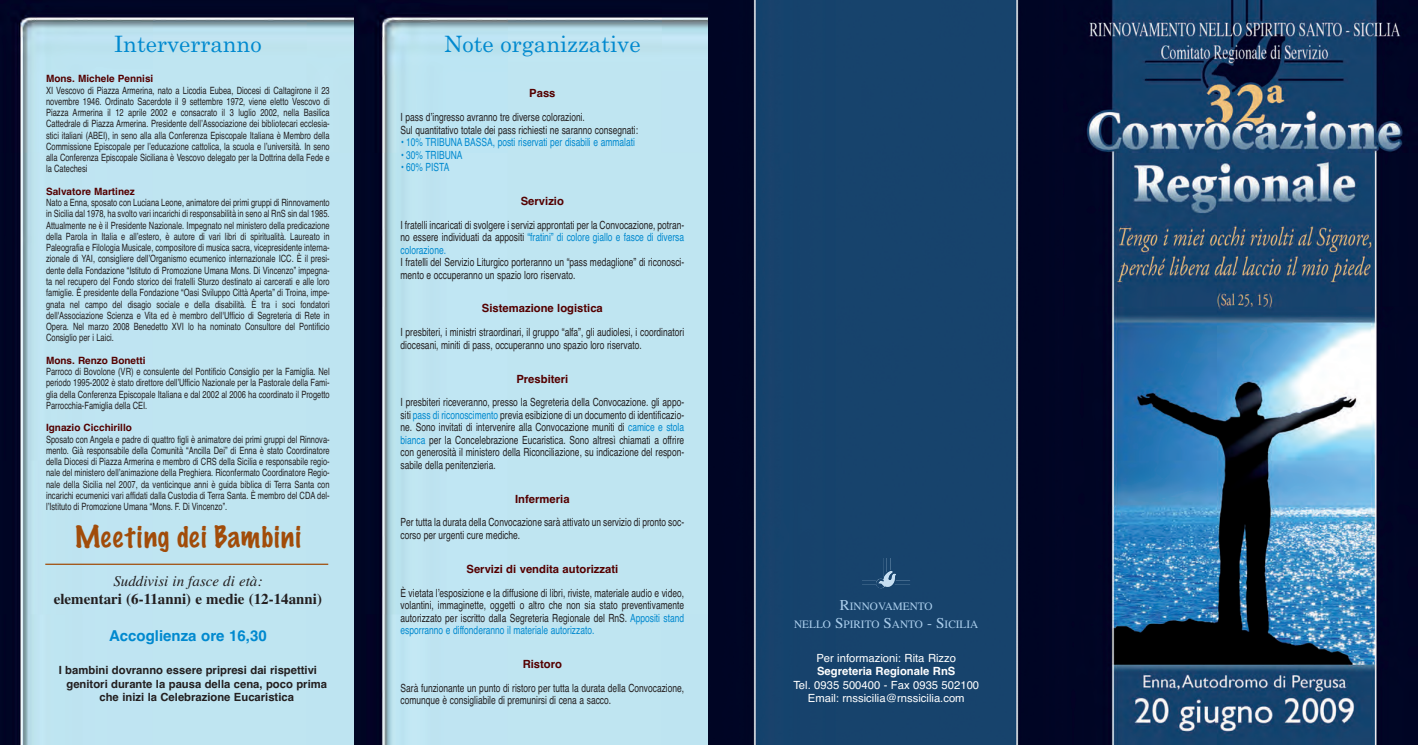
<style>
.page{position:relative;width:1418px;height:745px;background:#fff}
.page>*{position:absolute;margin:0;border:0;box-sizing:border-box;transform-origin:0 0}
.t1{font:100 27.5px "Marker Felt";letter-spacing:.045em;color:#a14c0a}
.t2{font:22.5px "Century Schoolbook";color:#0089cf}
.t3{font:700 15px "Times";color:#231f20}
.t4{font:italic 15px "Times";color:#231f20}
.t5{font:700 15px "Helvetica";color:#0089cf}
.t6{font:11.25px/12.5px "Helvetica";color:#231f20;scale:.75 1}
.t7{font:700 11.25px "Helvetica";color:#231f20}
.t8{font:700 11.25px "Helvetica";color:#540000}
.t9{font:11.25px/13.5px "Helvetica";color:#fff;text-align:center}
.t10{font:11.25px "Helvetica";color:#0089cf;scale:.75 1}
.t11{font:11.25px/18px "Times";color:#accfed;text-align:center}
.t12{font:700 11.25px "Helvetica";color:#fff}
.t13{font:10px/11.2px "Helvetica";color:#231f20;text-align:justify;scale:.75 1}
.t14{font:700 10px "Helvetica";color:#540000}
.s1{color:#0089cf}
.s2{font-size:15px}
</style>
<div class="page">
<img style="left:0;top:0;width:354px;height:744px">
<svg style="left:354px;top:0;width:355px;height:744px;background:#aacbda"></svg>
<svg style="left:709px;top:0;width:354px;height:744px;background:#12345a"></svg>
<img style="left:1063px;top:0;width:354px;height:744px">
<img style="left:862px;top:557px;width:48px;height:31px">
<hr style="left:45px;top:563px;width:283px;height:1px;background:#a14c0a">
<h2 class="t2" style="left:114px;top:31px;width:149px">Interverranno</h2>
<p class="t14" style="left:46px;top:73px;width:109px">Mons. Michele Pennisi</p>
<p class="t13" style="left:46px;top:84px;width:380px">XI Vescovo di Piazza Armerina, nato a Licodia Eubea, Diocesi di Caltagirone il 23 novembre 1946. Ordinato Sacerdote il 9 settembre 1972, viene eletto Vescovo di Piazza Armerina il 12 aprile 2002 e consacrato il 3 luglio 2002, nella Basilica Cattedrale di Piazza Armerina. Presidente dell’Associazione dei bibliotecari ecclesia&shy;stici italiani (ABEI), in seno alla alla Conferenza Episcopale Italiana è Membro della Commissione Episcopale per l’educazione cattolica, la scuola e l’università. In seno alla Conferenza Episcopale Siciliana è Vescovo delegato per la Dottrina della Fede e la Catechesi</p>
<p class="t14" style="left:46px;top:185px;width:90px">Salvatore Martinez</p>
<p class="t13" style="left:46px;top:197px;width:380px">Nato a Enna, sposato con Luciana Leone, animatore dei primi gruppi di Rinnovamento in Sicilia dal 1978, ha svolto vari incarichi di responsabilità in seno al RnS sin dal 1985.<br>Attualmente ne è il Presidente Nazionale. Impegnato nel ministero della predicazione della Parola in Italia e all’estero, è autore di vari libri di spiritualità. Laureato in Paleografia e Filologia Musicale, compositore di musica sacra, vicepresidente interna&shy;zionale di YAI, consigliere dell’Organismo ecumenico internazionale ICC. È il presi&shy;dente della Fondazione “Istituto di Promozione Umana Mons. Di Vincenzo” impegna&shy;ta nel recupero del Fondo storico dei fratelli Sturzo destinato ai carcerati e alle loro famiglie. È presidente della Fondazione “Oasi Sviluppo Città Aperta” di Troina, impe&shy;gnata nel campo del disagio sociale e della disabilità. È tra i soci fondatori dell'Associazione Scienza e Vita ed è membro dell'Ufficio di Segreteria di Rete in Opera. Nel marzo 2008 Benedetto XVI lo ha nominato Consultore del Pontificio Consiglio per i Laici.</p>
<p class="t14" style="left:46px;top:354px;width:101px">Mons. Renzo Bonetti</p>
<p class="t13" style="left:46px;top:366px;width:380px">Parroco di Bovolone (VR) e consulente del Pontificio Consiglio per la Famiglia. Nel periodo 1995-2002 è stato direttore dell’Ufficio Nazionale per la Pastorale della Fami&shy;glia della Conferenza Episcopale Italiana e dal 2002 al 2006 ha coordinato il Progetto Parrocchia-Famiglia della CEI.</p>
<p class="t14" style="left:46px;top:422px;width:87px">Ignazio Cicchirillo</p>
<p class="t13" style="left:46px;top:433px;width:380px">Sposato con Angela e padre di quattro figli è animatore dei primi gruppi del Rinnova&shy;mento. Già responsabile della Comunità “Ancilla Dei” di Enna è stato Coordinatore della Diocesi di Piazza Armerina e membro di CRS della Sicilia e responsabile regio&shy;nale del ministero dell’animazione della Preghiera. Riconfermato Coordinatore Regio&shy;nale della Sicilia nel 2007, da venticinque anni è guida biblica di Terra Santa con incarichi ecumenici vari affidati dalla Custodia di Terra Santa. È membro del CDA del&shy;l’Istituto di Promozione Umana “Mons. F. Di Vincenzo”.</p>
<h1 class="t1" style="left:75px;top:522px;width:228px">Meeting dei Bambini</h1>
<h3 class="t4" style="left:113px;top:571px;width:150px">Suddivisi in fasce di età:</h3>
<h3 class="t3" style="left:54px;top:589px;width:270px">elementari (6-11anni) e medie (12-14anni)</h3>
<h3 class="t5" style="left:109px;top:626px;width:159px">Accoglienza ore 16,30</h3>
<p class="t7" style="left:59px;top:663px;width:260px">I bambini dovranno essere pripresi dai rispettivi</p>
<p class="t7" style="left:66px;top:676px;width:262px">genitori durante la pausa della cena, poco prima</p>
<p class="t7" style="left:99px;top:690px;width:196px">che inizi la Celebrazione Eucaristica</p>
<h2 class="t2" style="left:444px;top:31px;width:198px">Note organizzative</h2>
<p class="t8" style="left:529px;top:87px;width:28px">Pass</p>
<p class="t6" style="left:400px;top:111px;width:318px">I pass d’ingresso avranno tre diverse colorazioni.<br>Sul quantitativo totale dei pass richiesti ne saranno consegnati:</p>
<p class="t10" style="left:400px;top:135px;width:314px">• 10% TRIBUNA BASSA, posti riservati per disabili e ammalati</p>
<p class="t10" style="left:400px;top:148px;width:84px">• 30% TRIBUNA</p>
<p class="t10" style="left:400px;top:160px;width:67px">• 60% PISTA</p>
<p class="t8" style="left:521px;top:194px;width:45px">Servizio</p>
<p class="t6" style="left:400px;top:218px;width:380px;text-align:justify">I fratelli incaricati di svolgere i servizi approntati per la Convocazione, potran&shy;no essere individuati da appositi <span class="s1">“fratini” di colore giallo e fasce di diversa colorazione.</span></p>
<p class="t6" style="left:400px;top:256px;width:380px">I fratelli del Servizio Liturgico porteranno un “pass medaglione” di riconosci&shy;mento e occuperanno un spazio loro riservato.</p>
<p class="t8" style="left:482px;top:302px;width:122px">Sistemazione logistica</p>
<p class="t6" style="left:400px;top:326px;width:380px">I presbiteri, i ministri straordinari, il gruppo “alfa”, gli audiolesi, i coordinatori diocesani, miniti di pass, occuperanno uno spazio loro riservato.</p>
<p class="t8" style="left:516px;top:372px;width:53px">Presbiteri</p>
<p class="t6" style="left:400px;top:396px;width:380px;text-align:justify">I presbiteri riceveranno, presso la Segreteria della Convocazione. gli appo&shy;siti <span class="s1">pass di riconoscimento</span> previa esibizione di un documento di identificazio&shy;ne. Sono invitati di intervenire alla Convocazione muniti di <span class="s1">camice e stola bianca</span> per la Concelebrazione Eucaristica. Sono altresì chiamati a offrire con generosità il ministero della Riconciliazione, su indicazione del respon&shy;sabile della penitenzieria.</p>
<p class="t8" style="left:515px;top:492px;width:56px">Infermeria</p>
<p class="t6" style="left:400px;top:516px;width:380px">Per tutta la durata della Convocazione sarà attivato un servizio di pronto soc&shy;corso per urgenti cure mediche.</p>
<p class="t8" style="left:466px;top:562px;width:153px">Servizi di vendita autorizzati</p>
<p class="t6" style="left:400px;top:586px;width:380px;text-align:justify">È vietata l’esposizione e la diffusione di libri, riviste, materiale audio e video, volantini, immaginette, oggetti o altro che non sia stato preventivamente autorizzato per iscritto dalla Segreteria Regionale del RnS. <span class="s1">Appositi stand esporranno e diffonderanno il materiale autorizzato.</span></p>
<p class="t8" style="left:522px;top:657px;width:41px">Ristoro</p>
<p class="t6" style="left:400px;top:681px;width:380px">Sarà funzionante un punto di ristoro per tutta la durata della Convocazione, comunque è consigliabile di premunirsi di cena a sacco.</p>
<p class="t11" style="left:794px;top:596px;width:186px"><span class="s2">R</span>INNOVAMENTO<br>NELLO <span class="s2">S</span>PIRITO <span class="s2">S</span>ANTO <span class="s2">- S</span>ICILIA</p>
<p class="t9" style="left:816px;top:650px;width:141px">Per informazioni: Rita Rizzo</p>
<p class="t12" style="left:817px;top:664px;width:140px">Segreteria Regionale RnS</p>
<p class="t9" style="left:793px;top:677px;width:187px">Tel. 0935 500400 - Fax 0935 502100<br>Email: rnssicilia@rnssicilia.com</p>
</div>
